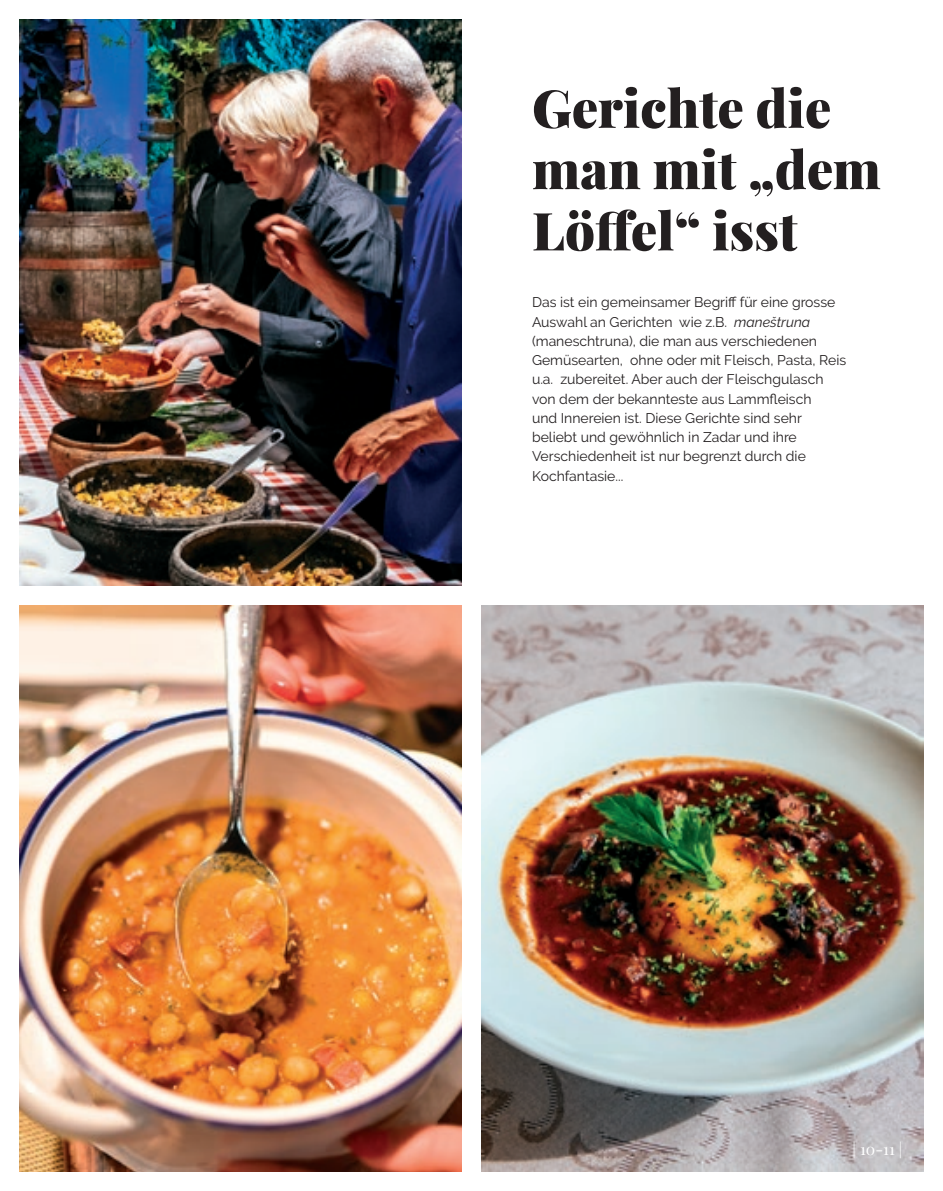
<style>
.page{position:relative;width:943px;height:1191px;background:#fff}
.page>*{position:absolute;margin:0;border:0;box-sizing:border-box;transform-origin:0 0}
.t1{font:900 52.5px/61.2px "Playfair Display";color:#231f20}
.t2{font:15.75px "Playfair Display";color:#fff}
.t3{font:14px/19.2px "Raleway";color:#231f20}
.s1{font-style:italic}
</style>
<div class="page">
<img style="left:20px;top:605px;width:441px;height:566px">
<img style="left:481px;top:605px;width:442px;height:566px">
<img style="left:20px;top:20px;width:441px;height:565px">
<h1 class="t1" style="left:532px;top:73px;width:350px">Gerichte die man mit „dem<br>Löffel“ isst</h1>
<p class="t3" style="left:532px;top:293px;width:316px">Das ist ein gemeinsamer Begriff für eine grosse Auswahl an Gerichten wie z.B. <span class="s1">maneštruna </span>(maneschtruna), die man aus verschiedenen Gemüsearten, ohne oder mit Fleisch, Pasta, Reis u.a. zubereitet. Aber auch der Fleischgulasch von dem der bekannteste aus Lammfleisch<br>und Innereien ist. Diese Gerichte sind sehr beliebt und gewöhnlich in Zadar und ihre Verschiedenheit ist nur begrenzt durch die Kochfantasie...</p>
<p class="t2" style="left:852px;top:1136px;width:51px">| 10-11 |</p>
</div>
